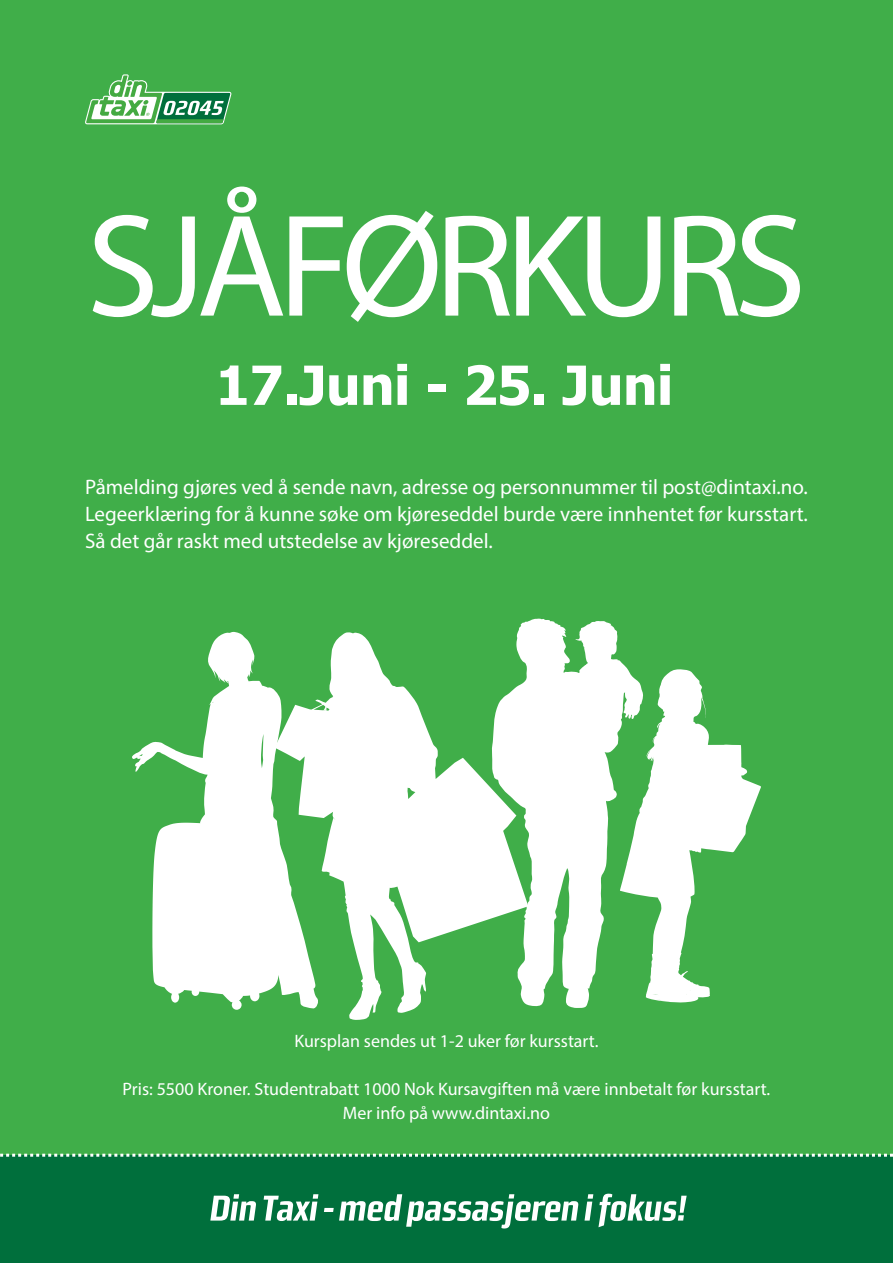
<style>
.page{position:relative;width:893px;height:1263px;background:#40ae49}
.page>*{position:absolute;margin:0;border:0;box-sizing:border-box;transform-origin:0 0}
.t1{font:147px "Myriad Pro";letter-spacing:-.055em;color:#fff}
.t2{font:700 54px "Tahoma";letter-spacing:-.01em;color:#fff}
.t3{font:21px/27px "Myriad Pro";color:#fff}
.t4{font:18px "Myriad Pro";color:#fff}
</style>
<div class="page">
<svg style="left:518px;top:619px;width:110px;height:389px;fill:#fff"></svg>
<svg style="left:132px;top:632px;width:143px;height:378px;fill:#fff"></svg>
<svg style="left:620px;top:669px;width:141px;height:333px"></svg>
<svg style="left:275px;top:632px;width:253px;height:388px;fill:#fff"></svg>
<div style="left:0;top:1155px;width:893px;height:108px;background:#006f3c"></div>
<svg style="left:210px;top:1194px;width:477px;height:34px"></svg>
<svg style="left:85px;top:74px;width:146px;height:50px"></svg>
<svg style="left:0;top:1154px;width:893px;height:3px"></svg>
<p class="t1" style="left:87px;top:176px;width:721px">SJÅFØRKURS</p>
<p class="t2" style="left:215px;top:347px;width:459px">17.Juni - 25. Juni</p>
<p class="t3" style="left:85px;top:473px;width:724px">Påmelding gjøres ved å sende navn, adresse og personnummer til post@dintaxi.no.</p>
<p class="t3" style="left:85px;top:500px;width:724px">Legeerklæring for å kunne søke om kjøreseddel burde være innhentet før kursstart.<br>Så det går raskt med utstedelse av kjøreseddel.</p>
<p class="t4" style="left:294px;top:1030px;width:306px">Kursplan sendes ut 1-2 uker før kursstart.</p>
<p class="t4" style="left:123px;top:1078px;width:649px">Pris: 5500 Kroner. Studentrabatt 1000 Nok Kursavgiften må være innbetalt før kursstart.</p>
<p class="t4" style="left:343px;top:1102px;width:209px">Mer info på www.dintaxi.no</p>
</div>
